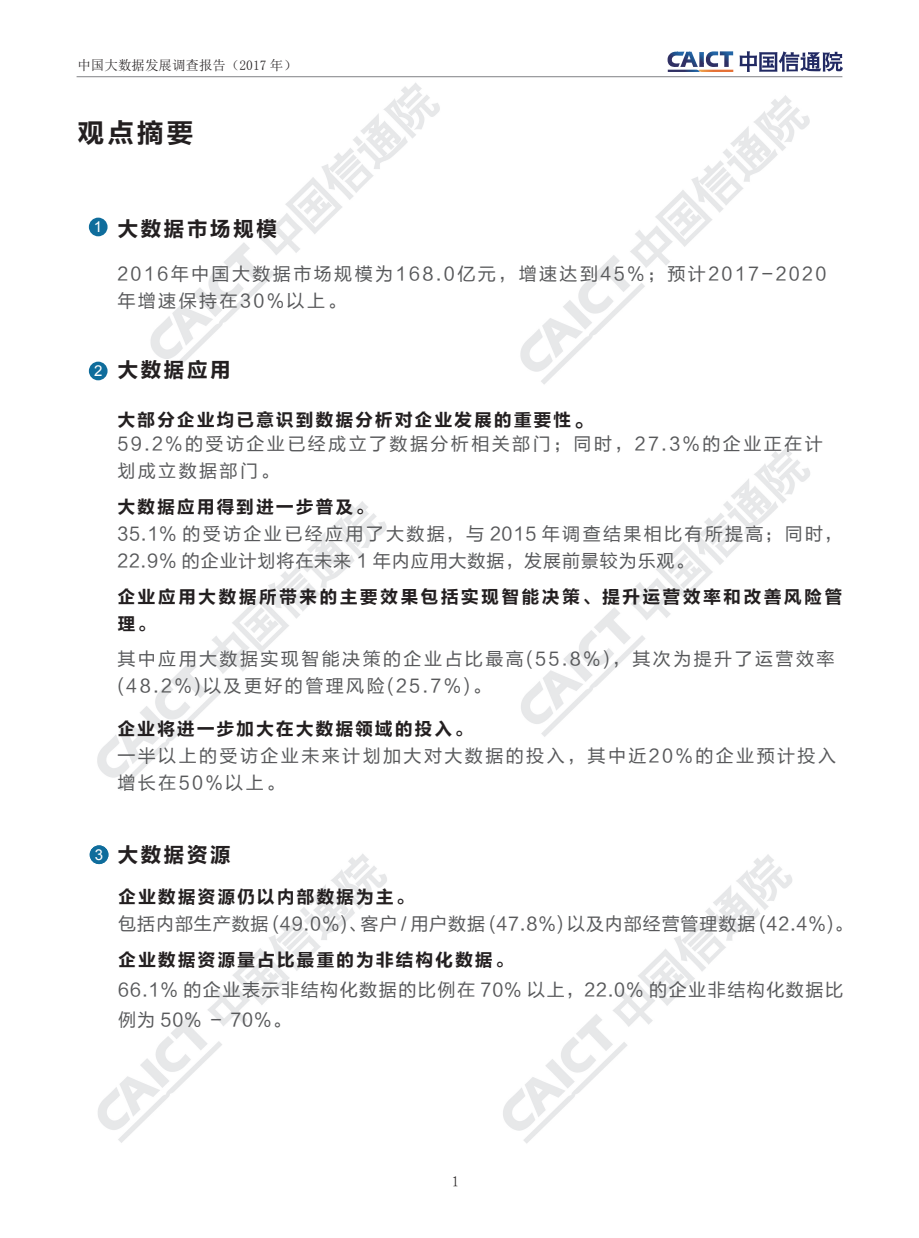
<style>
.page{position:relative;width:919px;height:1238px;background:#fff}
.page>*{position:absolute;margin:0;border:0;box-sizing:border-box;transform-origin:0 0}
.正文文字{font:27px "FZLTCHJW GB1 0";color:#231f20}
.正文文字-2{font:21px "FZLTCHJW GB1 0";letter-spacing:.1em;color:#231f20}
.正文文字-3{font:18px/27px "FZLTHJW GB1 0";letter-spacing:.135em;color:#57585a}
.正文文字-4{font:18px/27px "FZLTHJW GB1 0";letter-spacing:.05em;color:#57585a}
.正文文字-5{font:18px "FZLTCHJW GB1 0";letter-spacing:.1em;color:#231f20}
.正文文字-6{font:18px/30px "FZLTHJW GB1 0";letter-spacing:.085em;color:#57585a}
.正文文字-7{font:18px/27px "FZLTCHJW GB1 0";letter-spacing:.12em;color:#231f20}
.t1{font:15px "Arial";color:#fff}
.t2{font:15px "RS Cu Hei";color:#231f20}
.t3{font:13.5px "Sim Sun";color:#231f20}
.s1{font-size:21px}
</style>
<div class="page">
<img style="left:76px;top:51px;width:767px;height:1093px">
<svg style="left:667px;top:51px;width:66px;height:21px"></svg>
<svg style="left:739px;top:51px;width:103px;height:21px"></svg>
<hr style="left:77px;top:76px;width:765px;height:1px;background:#808285">
<div style="left:89px;top:218px;width:18px;height:18px;background:#0f6d9c;border-radius:50%"></div>
<div style="left:89px;top:361px;width:18px;height:19px;background:#0f6d9c;border-radius:50%"></div>
<div style="left:90px;top:845px;width:18px;height:19px;background:#0f6d9c;border-radius:50%"></div>
<p class="t3" style="left:77px;top:58px;width:221px">中国大数据发展调查报告（2017 年）</p>
<p class="正文文字" style="left:77px;top:118px;width:118px">观点摘要</p>
<p class="t1" style="left:94px;top:217px;width:10px">1</p>
<p class="正文文字-2" style="left:117px;top:217px;width:161px">大数据市场规模</p>
<p class="正文文字-3" style="left:117px;top:261px;width:710px">2016年中国大数据市场规模为168.0亿元，增速达到45%；预计2017-2020年增速保持在30%以上。</p>
<p class="t1" style="left:94px;top:361px;width:10px">2</p>
<p class="正文文字-2" style="left:117px;top:358px;width:115px">大数据应用</p>
<p class="正文文字-5" style="left:117px;top:410px;width:478px">大部分企业均已意识到数据分析对企业发展的重要性<span class="s1">。</span></p>
<p class="正文文字-3" style="left:117px;top:431px;width:706px">59.2%的受访企业已经成立了数据分析相关部门；同时，27.3%的企业正在计划成立数据部门。</p>
<p class="正文文字-5" style="left:117px;top:497px;width:257px">大数据应用得到进一步普及。</p>
<p class="正文文字-4" style="left:117px;top:521px;width:726px">35.1% 的受访企业已经应用了大数据，与 2015 年调查结果相比有所提高；同时，<br>22.9% 的企业计划将在未来 1 年内应用大数据，发展前景较为乐观。</p>
<p class="正文文字-7" style="left:117px;top:583px;width:726px">企业应用大数据所带来的主要效果包括实现智能决策、提升运营效率和改善风险管理。</p>
<p class="正文文字-3" style="left:117px;top:646px;width:718px">其中应用大数据实现智能决策的企业占比最高(55.8%)，其次为提升了运营效率(48.2%)以及更好的管理风险(25.7%)。</p>
<p class="正文文字-5" style="left:117px;top:718px;width:356px">企业将进一步加大在大数据领域的投入。</p>
<p class="正文文字-3" style="left:117px;top:742px;width:720px">一半以上的受访企业未来计划加大对大数据的投入，其中近20%的企业预计投入增长在50%以上。</p>
<p class="t1" style="left:95px;top:845px;width:10px">3</p>
<p class="正文文字-2" style="left:117px;top:843px;width:115px">大数据资源</p>
<p class="正文文字-5" style="left:118px;top:887px;width:297px">企业数据资源仍以内部数据为主。</p>
<p class="正文文字-4" style="left:118px;top:910px;width:735px">包括内部生产数据 (49.0%)、客户 / 用户数据 (47.8%) 以及内部经营管理数据 (42.4%)。</p>
<p class="正文文字-5" style="left:118px;top:949px;width:396px">企业数据资源量占比最重的为非结构化数据。</p>
<p class="正文文字-6" style="left:118px;top:974px;width:726px">66.1% 的企业表示非结构化数据的比例在 70% 以上，22.0% 的企业非结构化数据比例为 50% － 70%。</p>
<p class="t2" style="left:451px;top:1174px;width:9px">1</p>
</div>
